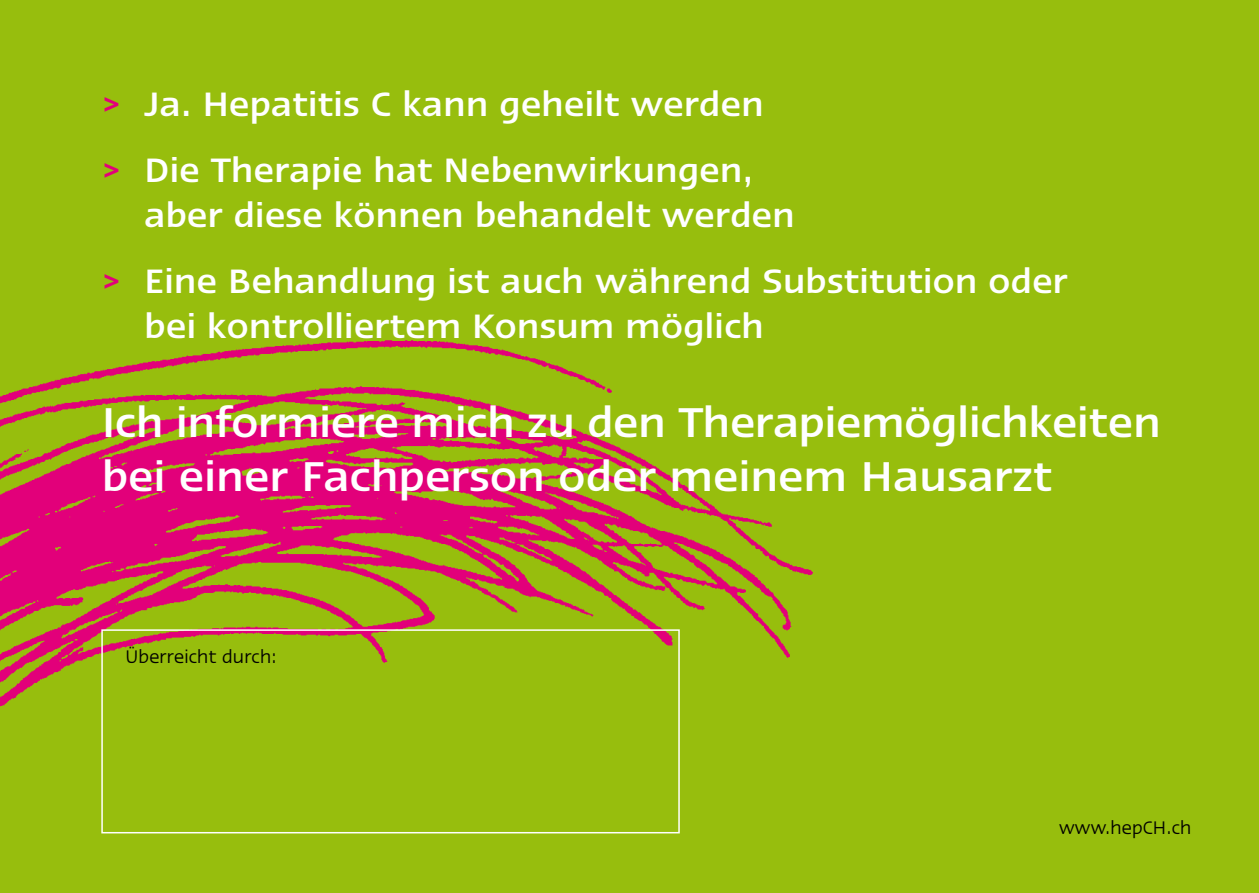
<style>
.page{position:relative;width:1259px;height:893px;background:#97be0d}
.page>*{position:absolute;margin:0;border:0;box-sizing:border-box;transform-origin:0 0}
.t1{font:500 48px/54px "Linotype Ergo";color:#fff}
.t2{font:500 39px/66.3px "Linotype Ergo";letter-spacing:.01em;color:#fff}
.t3{font:21px "Linotype Ergo";letter-spacing:.01em;color:#000}
.s1{color:#e2007a}
</style>
<div class="page">
<img style="left:0;top:340px;width:813px;height:494px">
<div style="left:101px;top:629px;width:579px;height:204px;border:2px solid #fff"></div>
<p class="t2" style="left:102px;top:70px;width:663px"><span class="s1">&gt;</span> Ja. Hepatitis C kann geheilt werden <span class="s1">&gt;</span> Die Therapie hat Nebenwirkungen,</p>
<p class="t2" style="left:102px;top:182px;width:967px;text-indent:43px">aber diese können behandelt werden<br><span class="s1">&gt;</span> Eine Behandlung ist auch während Substitution oder</p>
<p class="t2" style="left:145px;top:293px;width:621px">bei kontrolliertem Konsum möglich</p>
<p class="t1" style="left:102px;top:395px;width:1060px">Ich informiere mich zu den Therapiemöglichkeiten bei einer Fachperson oder meinem Hausarzt</p>
<p class="t3" style="left:125px;top:645px;width:153px">Überreicht durch:</p>
<p class="t3" style="left:1059px;top:816px;width:134px">www.hepCH.ch</p>
</div>
